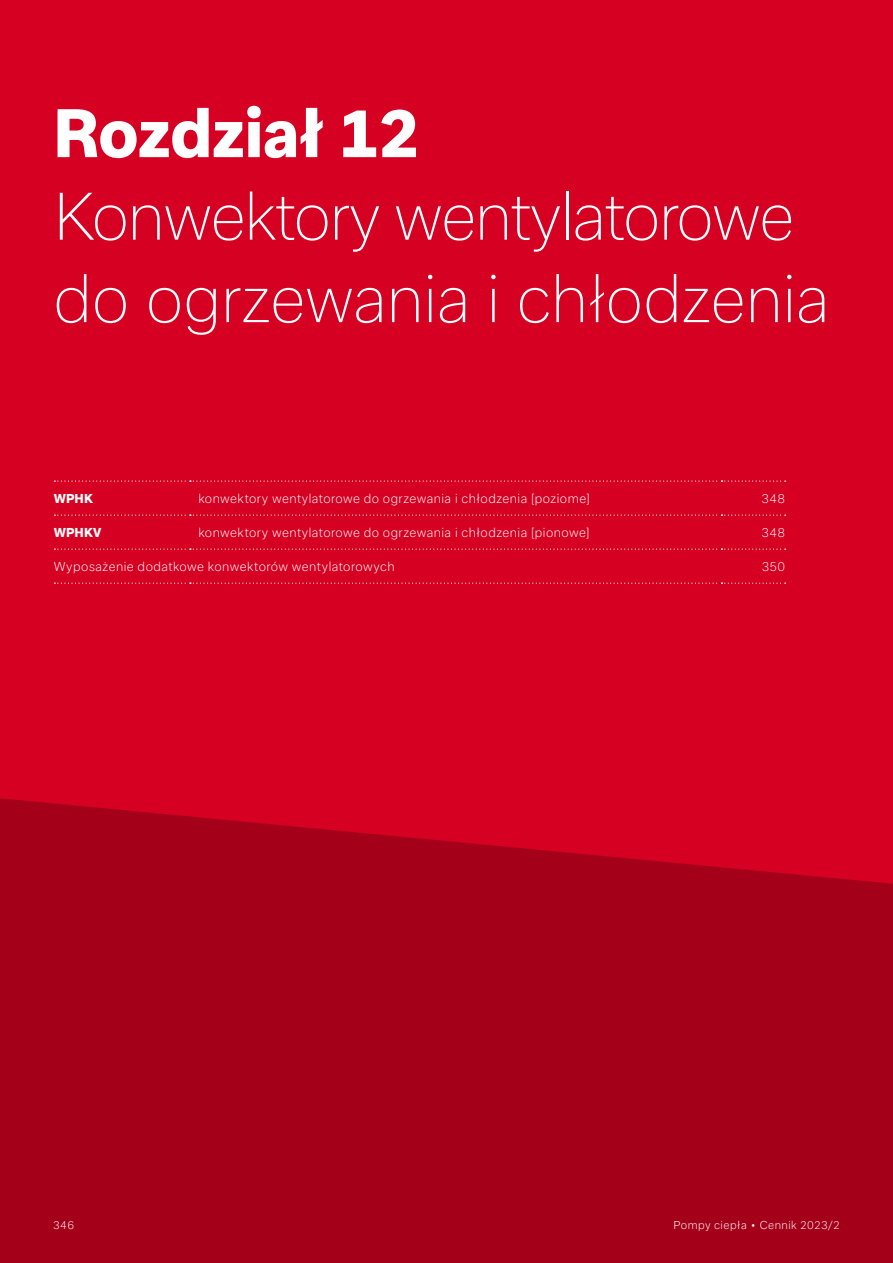
<style>
.page{position:relative;width:893px;height:1263px;background:#d60022}
.page>*{position:absolute;margin:0;border:0;box-sizing:border-box;transform-origin:0 0}
.t1{font:800 67.5px "Glen Dimplex Sans";color:#fff}
.t2{font:100 66px/82.5px "Glen Dimplex Sans";letter-spacing:-.02em;color:#fff}
.t3{font:300 12.75px "Glen Dimplex Sans";letter-spacing:.035em;color:#fff}
.t4{font:800 12.75px "Glen Dimplex Sans";letter-spacing:.005em;color:#fff}
.t5{font:300 11.25px "Glen Dimplex Sans";letter-spacing:.04em;color:#fff}
</style>
<div class="page">
<svg style="left:0;top:798px;width:893px;height:465px;background:#a9001a"></svg>
<svg style="left:54px;top:480px;width:732px;height:2px"></svg>
<svg style="left:54px;top:514px;width:732px;height:2px"></svg>
<svg style="left:54px;top:549px;width:732px;height:1px"></svg>
<svg style="left:54px;top:583px;width:732px;height:1px"></svg>
<h1 class="t1" style="left:53px;top:92px;width:368px">Rozdział 12</h1>
<h2 class="t2" style="left:53px;top:174px;width:778px">Konwektory wentylatorowe do ogrzewania i chłodzenia</h2>
<p class="t4" style="left:54px;top:490px;width:40px">WPHK</p>
<p class="t3" style="left:198px;top:491px;width:393px">konwektory wentylatorowe do ogrzewania i chłodzenia [poziome]</p>
<p class="t3" style="left:761px;top:491px;width:25px">348</p>
<p class="t4" style="left:54px;top:525px;width:49px">WPHKV</p>
<p class="t3" style="left:198px;top:525px;width:393px">konwektory wentylatorowe do ogrzewania i chłodzenia [pionowe]</p>
<p class="t3" style="left:761px;top:525px;width:25px">348</p>
<p class="t3" style="left:54px;top:559px;width:342px">Wyposażenie dodatkowe konwektorów wentylatorowych</p>
<p class="t3" style="left:762px;top:559px;width:25px">350</p>
<p class="t5" style="left:53px;top:1218px;width:23px">346</p>
<p class="t5" style="left:674px;top:1219px;width:168px">Pompy ciepła ∙ Cennik 2023/2</p>
</div>
